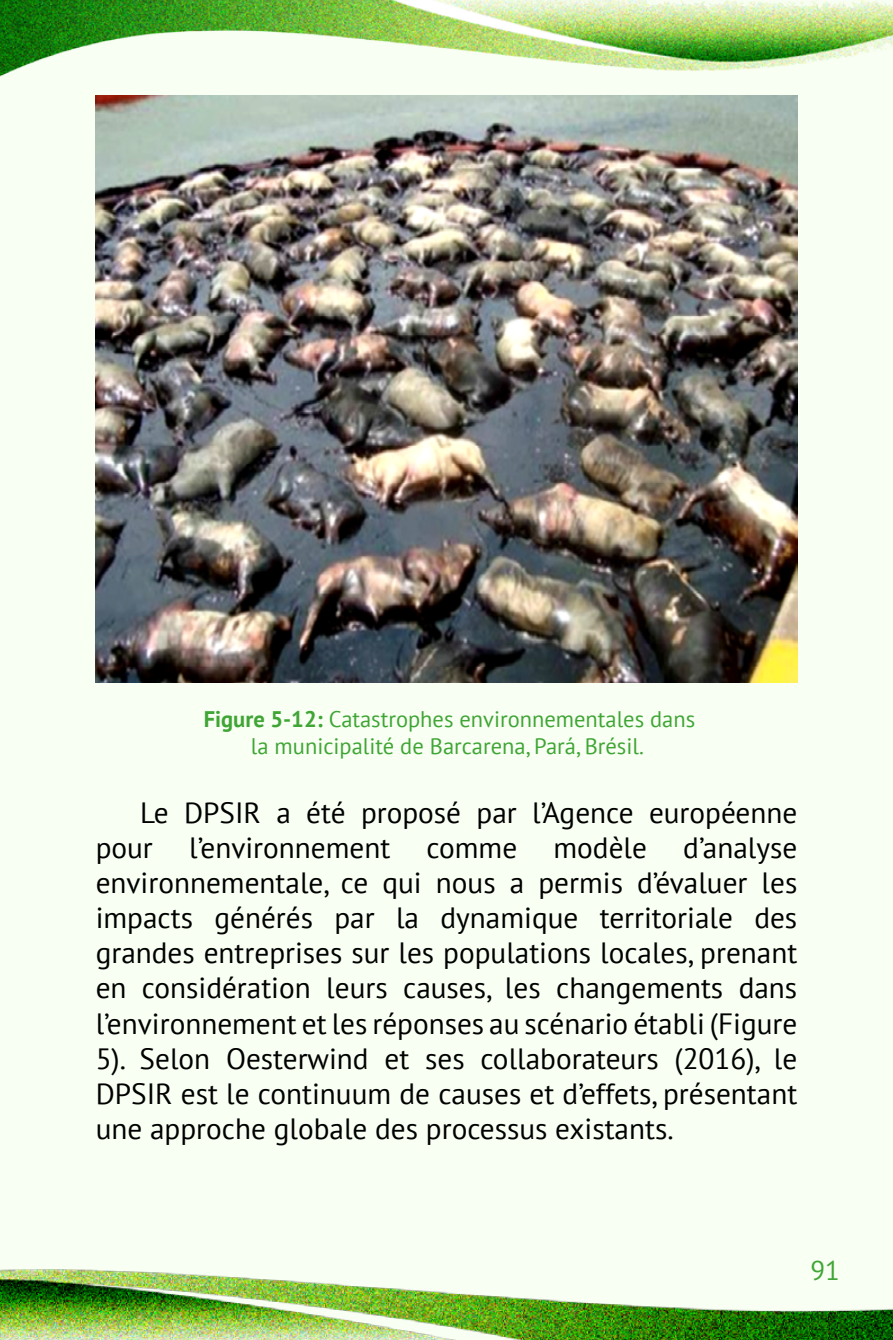
<style>
.page{position:relative;width:893px;height:1340px;background:#fff}
.page>*{position:absolute;margin:0;border:0;box-sizing:border-box;transform-origin:0 0}
.t1{font:29.25px/35.1px "PT Sans";color:#000;text-align:justify}
.t2{font:27px "PT Sans";color:#3fa535}
.t3{font:22.5px/27px "PT Sans";color:#3fa535;text-align:center}
.s1{font-weight:700}
</style>
<div class="page">
<div style="left:1px;top:0;width:891px;height:1339px;background:#f8fff3"></div>
<img style="left:1px;top:0;width:891px;height:106px">
<img style="left:1px;top:1269px;width:891px;height:70px">
<img style="left:96px;top:96px;width:701px;height:586px">
<p class="t3" style="left:204px;top:705px;width:493px"><span class="s1">Figure 5-12:</span> Catastrophes environnementales dans la municipalité de Barcarena, Pará, Brésil.</p>
<p class="t1" style="left:96px;top:794px;width:703px;text-indent:45px">Le DPSIR a été proposé par l’Agence européenne pour l’environnement comme modèle d’analyse environnementale, ce qui nous a permis d’évaluer les impacts générés par la dynamique territoriale des grandes entreprises sur les populations locales, prenant en considération leurs causes, les changements dans l’environnement et les réponses au scénario établi (Figure 5). Selon Oesterwind et ses collaborateurs (2016), le DPSIR est le continuum de causes et d’effets, présentant une approche globale des processus existants.</p>
<p class="t2" style="left:810px;top:1252px;width:31px">91</p>
</div>
